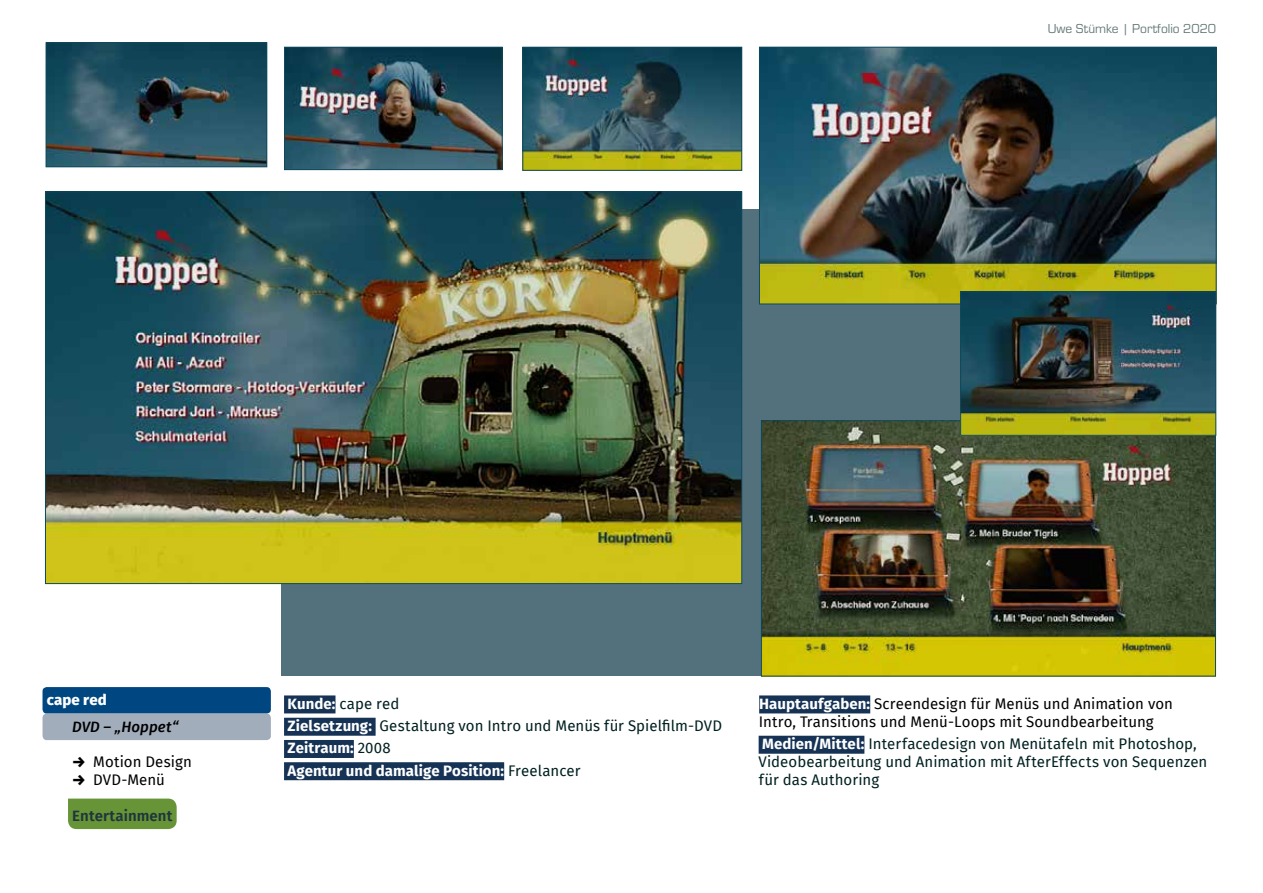
<style>
.page{position:relative;width:1263px;height:893px;background:#fff}
.page>*{position:absolute;margin:0;border:0;box-sizing:border-box;transform-origin:0 0}
.t1{font:15px/22.2px "Fira Sans";letter-spacing:.005em;color:#002020}
.t2{font:15px/18px "Fira Sans";letter-spacing:.005em;color:#000}
.t3{font:600 15px "Fira Sans";letter-spacing:.005em;color:#1f363d}
.t4{font:italic 500 15px "Fira Sans";letter-spacing:.005em;color:#000}
.t5{font:800 15px "Fira Sans";letter-spacing:.005em;color:#fff}
.t6{font:13.5px "Eurostile";color:#667979}
.s1{font-weight:900}
.s2{font-weight:700;color:#fff}
</style>
<div class="page">
<div style="left:281px;top:210px;width:934px;height:466px;background:#53717c"></div>
<div style="left:284px;top:695px;width:51px;height:18px;background:#163356"></div>
<div style="left:284px;top:718px;width:92px;height:18px;background:#163356"></div>
<div style="left:284px;top:740px;width:70px;height:18px;background:#163356"></div>
<div style="left:284px;top:762px;width:220px;height:18px;background:#163356"></div>
<div style="left:759px;top:695px;width:111px;height:18px;background:#163356"></div>
<div style="left:759px;top:736px;width:105px;height:18px;background:#163356"></div>
<div style="left:43px;top:687px;width:228px;height:27px;background:#004680;border-radius:4px"></div>
<div style="left:43px;top:714px;width:228px;height:26px;background:#a2adbb;border-radius:4px"></div>
<div style="left:68px;top:799px;width:109px;height:30px;background:#679436"></div>
<img style="left:763px;top:422px;width:451px;height:252px">
<img style="left:524px;top:49px;width:216px;height:120px">
<div style="left:522px;top:47px;width:220px;height:124px;border:1px solid #0e495c"></div>
<img style="left:47px;top:193px;width:693px;height:389px">
<img style="left:286px;top:49px;width:215px;height:119px">
<div style="left:284px;top:47px;width:219px;height:123px;border:1px solid #0e495c"></div>
<img style="left:48px;top:44px;width:217px;height:121px">
<div style="left:46px;top:42px;width:221px;height:125px;border:1px solid #0e495c"></div>
<img style="left:761px;top:49px;width:453px;height:253px">
<img style="left:962px;top:294px;width:252px;height:140px">
<div style="left:960px;top:292px;width:256px;height:144px;border:1px solid #0e495c"></div>
<p class="t6" style="left:1048px;top:19px;width:170px">Uwe Stümke | Portfolio 2020</p>
<p class="t5" style="left:47px;top:687px;width:62px">cape red</p>
<p class="t4" style="left:72px;top:715px;width:108px">DVD – „Hoppet“</p>
<p class="t2" style="left:72px;top:752px;width:121px"><span class="s1">→</span> Motion Design</p>
<p class="t2" style="left:72px;top:770px;width:94px"><span class="s1">→</span> DVD-Menü</p>
<p class="t3" style="left:72px;top:803px;width:102px">Entertainment</p>
<p class="t1" style="left:288px;top:692px;width:436px"><span class="s2">Kunde:</span> cape red<br><span class="s2">Zielsetzung:</span> Gestaltung von Intro und Menüs für Spielfilm-DVD <span class="s2">Zeitraum:</span> 2008<br><span class="s2">Agentur und damalige Position:</span> Freelancer</p>
<p class="t2" style="left:759px;top:694px;width:416px"><span class="s2">Hauptaufgaben:</span> Screendesign für Menüs und Animation von<br>Intro, Transitions und Menü-Loops mit Soundbearbeitung</p>
<p class="t1" style="left:758px;top:735px;width:450px;line-height:18px"><span class="s2">Medien/Mittel:</span> Interfacedesign von Menütafeln mit Photoshop,<br>Videobearbeitung und Animation mit AfterEffects von Sequenzen für das Authoring</p>
</div>
